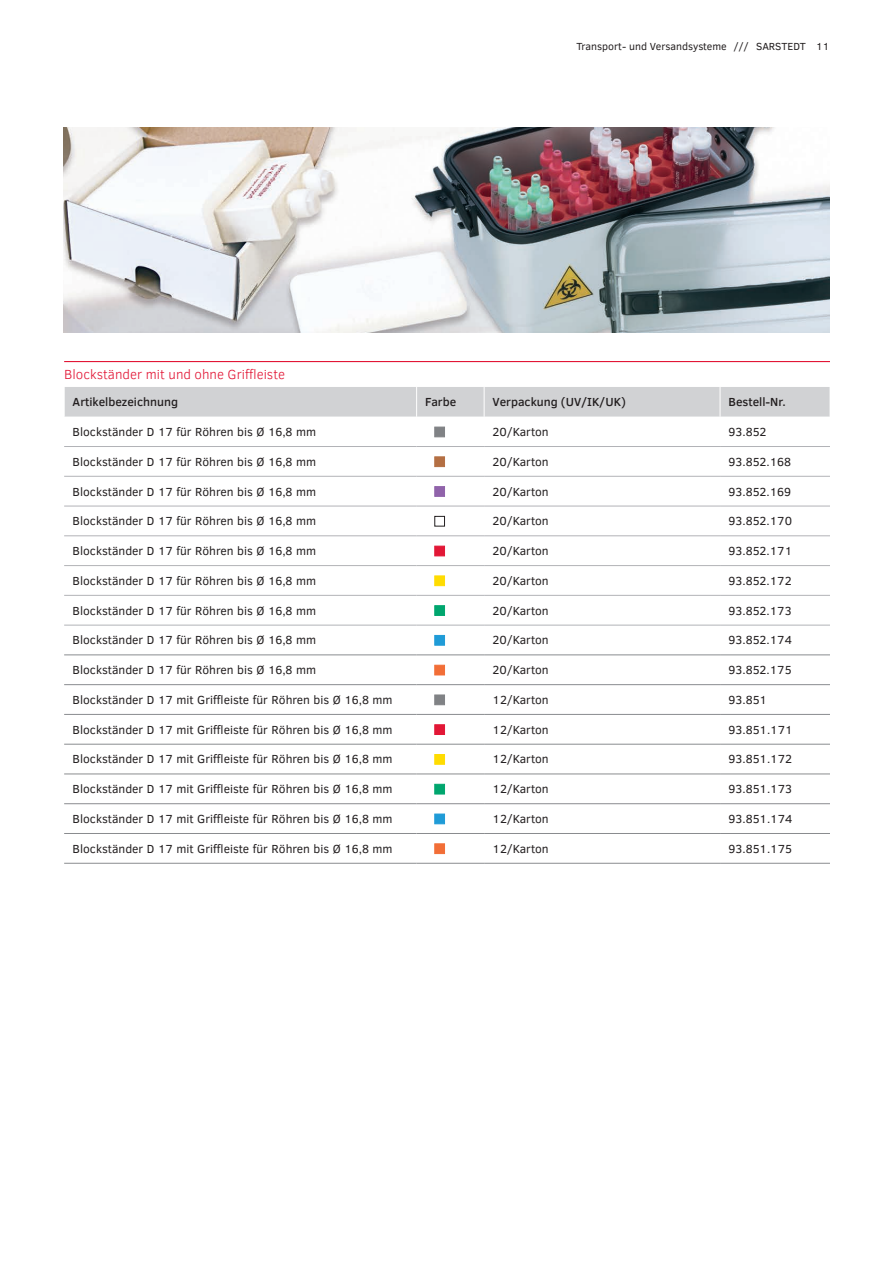
<style>
.page{position:relative;width:893px;height:1263px;background:#fff}
.page>*{position:absolute;margin:0;border:0;box-sizing:border-box;transform-origin:0 0}
.t1{font:300 13.5px "Clear Sans";color:#e21736}
.t2{font:12px "Clear Sans";color:#231f20}
.t3{font:500 12px "Clear Sans";color:#231f20}
.t4{font:10.5px "Clear Sans";color:#231f20}
</style>
<div class="page">
<div style="left:65px;top:387px;width:765px;height:30px;background:#d1d2d4"></div>
<svg style="left:64px;top:475px;width:766px;height:388px"></svg>
<hr style="left:64px;top:655px;width:353px;height:1px;background:#8a8c8f">
<hr style="left:417px;top:655px;width:67px;height:1px;background:#8a8c8f">
<hr style="left:484px;top:655px;width:236px;height:1px;background:#8a8c8f">
<hr style="left:720px;top:655px;width:110px;height:1px;background:#8a8c8f">
<hr style="left:64px;top:684px;width:353px;height:1px;background:#8a8c8f">
<hr style="left:417px;top:684px;width:67px;height:1px;background:#8a8c8f">
<hr style="left:484px;top:684px;width:236px;height:1px;background:#8a8c8f">
<hr style="left:720px;top:684px;width:110px;height:1px;background:#8a8c8f">
<hr style="left:64px;top:714px;width:353px;height:1px;background:#8a8c8f">
<hr style="left:417px;top:714px;width:67px;height:1px;background:#8a8c8f">
<hr style="left:484px;top:714px;width:236px;height:1px;background:#8a8c8f">
<hr style="left:720px;top:714px;width:110px;height:1px;background:#8a8c8f">
<hr style="left:64px;top:744px;width:353px;height:1px;background:#8a8c8f">
<hr style="left:417px;top:744px;width:67px;height:1px;background:#8a8c8f">
<hr style="left:484px;top:744px;width:236px;height:1px;background:#8a8c8f">
<hr style="left:720px;top:744px;width:110px;height:1px;background:#8a8c8f">
<hr style="left:64px;top:774px;width:353px;height:1px;background:#8a8c8f">
<hr style="left:417px;top:774px;width:67px;height:1px;background:#8a8c8f">
<hr style="left:484px;top:774px;width:236px;height:1px;background:#8a8c8f">
<hr style="left:720px;top:774px;width:110px;height:1px;background:#8a8c8f">
<hr style="left:64px;top:803px;width:353px;height:1px;background:#8a8c8f">
<hr style="left:417px;top:803px;width:67px;height:1px;background:#8a8c8f">
<hr style="left:484px;top:803px;width:236px;height:1px;background:#8a8c8f">
<hr style="left:720px;top:803px;width:110px;height:1px;background:#8a8c8f">
<hr style="left:64px;top:833px;width:353px;height:1px;background:#8a8c8f">
<hr style="left:417px;top:833px;width:67px;height:1px;background:#8a8c8f">
<hr style="left:484px;top:833px;width:236px;height:1px;background:#8a8c8f">
<hr style="left:720px;top:833px;width:110px;height:1px;background:#8a8c8f">
<hr style="left:64px;top:863px;width:353px;height:1px;background:#8a8c8f">
<hr style="left:417px;top:863px;width:67px;height:1px;background:#8a8c8f">
<hr style="left:484px;top:863px;width:236px;height:1px;background:#8a8c8f">
<hr style="left:720px;top:863px;width:110px;height:1px;background:#8a8c8f">
<hr style="left:64px;top:625px;width:353px;height:1px;background:#b2b3b7">
<hr style="left:417px;top:625px;width:67px;height:1px;background:#b2b3b7">
<hr style="left:484px;top:625px;width:236px;height:1px;background:#b2b3b7">
<hr style="left:720px;top:625px;width:110px;height:1px;background:#b2b3b7">
<hr style="left:64px;top:595px;width:353px;height:1px;background:#b2b3b7">
<hr style="left:417px;top:595px;width:67px;height:1px;background:#b2b3b7">
<hr style="left:484px;top:595px;width:236px;height:1px;background:#b2b3b7">
<hr style="left:720px;top:595px;width:110px;height:1px;background:#b2b3b7">
<hr style="left:64px;top:565px;width:353px;height:1px;background:#b2b3b7">
<hr style="left:417px;top:565px;width:67px;height:1px;background:#b2b3b7">
<hr style="left:484px;top:565px;width:236px;height:1px;background:#b2b3b7">
<hr style="left:720px;top:565px;width:110px;height:1px;background:#b2b3b7">
<hr style="left:64px;top:446px;width:353px;height:1px;background:#b2b3b7">
<hr style="left:417px;top:446px;width:67px;height:1px;background:#b2b3b7">
<hr style="left:484px;top:446px;width:236px;height:1px;background:#b2b3b7">
<hr style="left:720px;top:446px;width:110px;height:1px;background:#b2b3b7">
<hr style="left:64px;top:476px;width:353px;height:1px;background:#b2b3b7">
<hr style="left:417px;top:476px;width:67px;height:1px;background:#b2b3b7">
<hr style="left:484px;top:476px;width:236px;height:1px;background:#b2b3b7">
<hr style="left:720px;top:476px;width:110px;height:1px;background:#b2b3b7">
<hr style="left:64px;top:506px;width:353px;height:1px;background:#b2b3b7">
<hr style="left:417px;top:506px;width:67px;height:1px;background:#b2b3b7">
<hr style="left:484px;top:506px;width:236px;height:1px;background:#b2b3b7">
<hr style="left:720px;top:506px;width:110px;height:1px;background:#b2b3b7">
<hr style="left:64px;top:535px;width:353px;height:1px;background:#b2b3b7">
<hr style="left:417px;top:535px;width:67px;height:1px;background:#b2b3b7">
<hr style="left:484px;top:535px;width:236px;height:1px;background:#b2b3b7">
<hr style="left:720px;top:535px;width:110px;height:1px;background:#b2b3b7">
<hr style="left:416px;top:387px;width:1px;height:30px;background:#fff">
<hr style="left:484px;top:387px;width:1px;height:30px;background:#fff">
<hr style="left:720px;top:387px;width:1px;height:30px;background:#fff">
<hr style="left:64px;top:361px;width:766px;height:1px;background:#e21736">
<img style="left:64px;top:128px;width:765px;height:205px">
<svg style="left:435px;top:486px;width:9px;height:10px"></svg>
<svg style="left:435px;top:516px;width:9px;height:10px"></svg>
<svg style="left:435px;top:546px;width:9px;height:10px"></svg>
<svg style="left:435px;top:576px;width:9px;height:10px"></svg>
<svg style="left:435px;top:605px;width:9px;height:10px"></svg>
<svg style="left:435px;top:635px;width:9px;height:10px"></svg>
<svg style="left:435px;top:665px;width:9px;height:10px"></svg>
<svg style="left:435px;top:695px;width:9px;height:10px"></svg>
<svg style="left:435px;top:725px;width:9px;height:9px"></svg>
<svg style="left:435px;top:754px;width:9px;height:10px"></svg>
<svg style="left:435px;top:784px;width:9px;height:10px"></svg>
<svg style="left:435px;top:814px;width:9px;height:10px"></svg>
<svg style="left:435px;top:844px;width:9px;height:9px"></svg>
<p class="t4" style="left:576px;top:39px;width:254px">Transport- und Versandsysteme /// SARSTEDT 11</p>
<p class="t1" style="left:64px;top:366px;width:222px">Blockständer mit und ohne Griffleiste</p>
<p class="t3" style="left:73px;top:394px;width:107px">Artikelbezeichnung</p>
<p class="t3" style="left:425px;top:394px;width:33px">Farbe</p>
<p class="t3" style="left:493px;top:394px;width:135px">Verpackung (UV/IK/UK)</p>
<p class="t3" style="left:728px;top:394px;width:59px">Bestell-Nr.</p>
<p class="t2" style="left:73px;top:424px;width:245px">Blockständer D 17 für Röhren bis Ø 16,8 mm</p>
<p class="t2" style="left:493px;top:424px;width:58px">20/Karton</p>
<p class="t2" style="left:728px;top:424px;width:40px">93.852</p>
<p class="t2" style="left:73px;top:454px;width:245px">Blockständer D 17 für Röhren bis Ø 16,8 mm</p>
<p class="t2" style="left:493px;top:454px;width:58px">20/Karton</p>
<p class="t2" style="left:728px;top:454px;width:64px">93.852.168</p>
<p class="t2" style="left:73px;top:483px;width:245px">Blockständer D 17 für Röhren bis Ø 16,8 mm</p>
<p class="t2" style="left:493px;top:483px;width:58px">20/Karton</p>
<p class="t2" style="left:728px;top:483px;width:64px">93.852.169</p>
<p class="t2" style="left:73px;top:513px;width:245px">Blockständer D 17 für Röhren bis Ø 16,8 mm</p>
<p class="t2" style="left:493px;top:513px;width:58px">20/Karton</p>
<p class="t2" style="left:728px;top:513px;width:65px">93.852.170</p>
<p class="t2" style="left:73px;top:543px;width:245px">Blockständer D 17 für Röhren bis Ø 16,8 mm</p>
<p class="t2" style="left:493px;top:543px;width:58px">20/Karton</p>
<p class="t2" style="left:728px;top:543px;width:65px">93.852.171</p>
<p class="t2" style="left:73px;top:573px;width:245px">Blockständer D 17 für Röhren bis Ø 16,8 mm</p>
<p class="t2" style="left:493px;top:573px;width:58px">20/Karton</p>
<p class="t2" style="left:728px;top:573px;width:65px">93.852.172</p>
<p class="t2" style="left:73px;top:602px;width:245px">Blockständer D 17 für Röhren bis Ø 16,8 mm</p>
<p class="t2" style="left:493px;top:602px;width:58px">20/Karton</p>
<p class="t2" style="left:728px;top:602px;width:65px">93.852.173</p>
<p class="t2" style="left:73px;top:632px;width:245px">Blockständer D 17 für Röhren bis Ø 16,8 mm</p>
<p class="t2" style="left:493px;top:632px;width:58px">20/Karton</p>
<p class="t2" style="left:728px;top:632px;width:65px">93.852.174</p>
<p class="t2" style="left:73px;top:662px;width:245px">Blockständer D 17 für Röhren bis Ø 16,8 mm</p>
<p class="t2" style="left:493px;top:662px;width:58px">20/Karton</p>
<p class="t2" style="left:728px;top:662px;width:65px">93.852.175</p>
<p class="t2" style="left:73px;top:692px;width:321px">Blockständer D 17 mit Griffleiste für Röhren bis Ø 16,8 mm</p>
<p class="t2" style="left:493px;top:692px;width:58px">12/Karton</p>
<p class="t2" style="left:728px;top:692px;width:40px">93.851</p>
<p class="t2" style="left:73px;top:721px;width:321px">Blockständer D 17 mit Griffleiste für Röhren bis Ø 16,8 mm</p>
<p class="t2" style="left:493px;top:721px;width:58px">12/Karton</p>
<p class="t2" style="left:728px;top:721px;width:65px">93.851.171</p>
<p class="t2" style="left:73px;top:751px;width:321px">Blockständer D 17 mit Griffleiste für Röhren bis Ø 16,8 mm</p>
<p class="t2" style="left:493px;top:751px;width:58px">12/Karton</p>
<p class="t2" style="left:728px;top:751px;width:65px">93.851.172</p>
<p class="t2" style="left:73px;top:781px;width:321px">Blockständer D 17 mit Griffleiste für Röhren bis Ø 16,8 mm</p>
<p class="t2" style="left:493px;top:781px;width:58px">12/Karton</p>
<p class="t2" style="left:728px;top:781px;width:65px">93.851.173</p>
<p class="t2" style="left:73px;top:811px;width:321px">Blockständer D 17 mit Griffleiste für Röhren bis Ø 16,8 mm</p>
<p class="t2" style="left:493px;top:811px;width:58px">12/Karton</p>
<p class="t2" style="left:728px;top:811px;width:65px">93.851.174</p>
<p class="t2" style="left:73px;top:841px;width:321px">Blockständer D 17 mit Griffleiste für Röhren bis Ø 16,8 mm</p>
<p class="t2" style="left:493px;top:841px;width:58px">12/Karton</p>
<p class="t2" style="left:728px;top:841px;width:65px">93.851.175</p>
</div>
